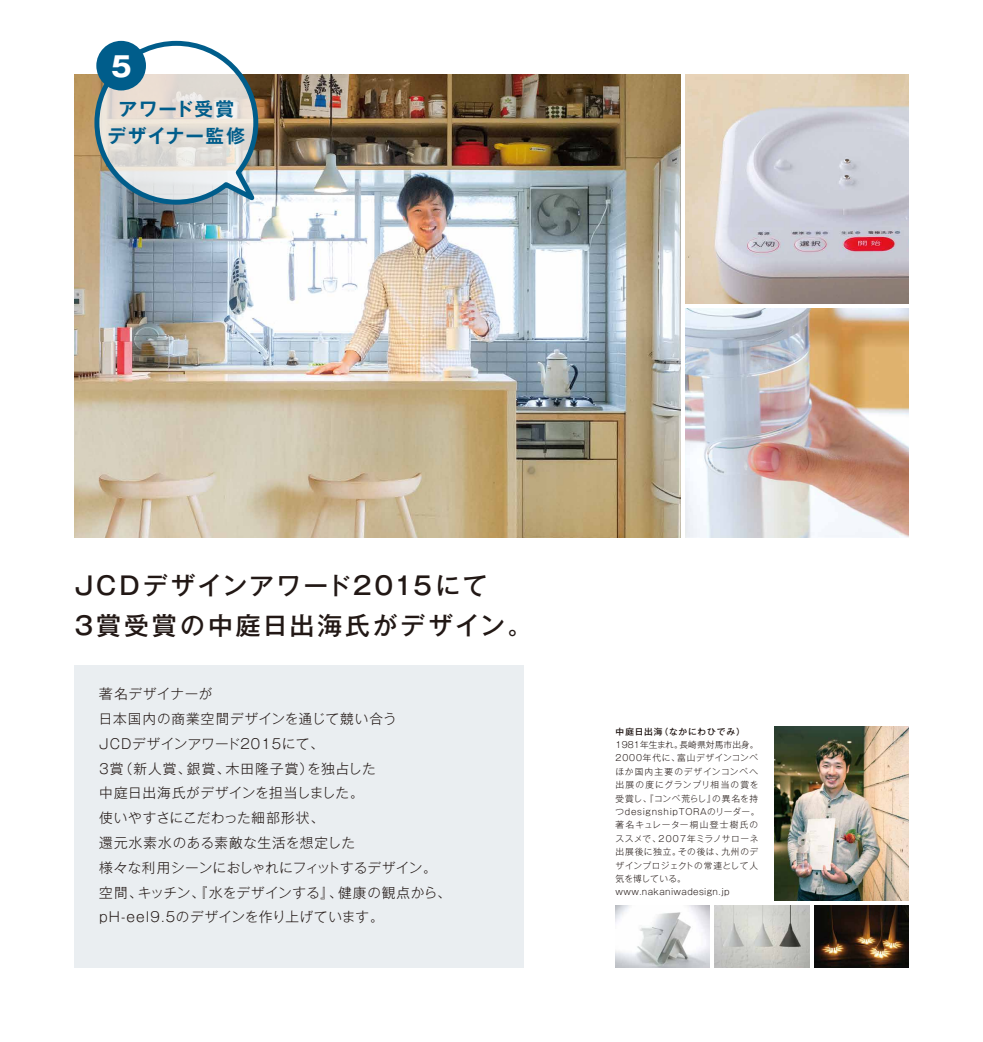
<style>
.page{position:relative;width:983px;height:1042px;background:#fff}
.page>*{position:absolute;margin:0;border:0;box-sizing:border-box;transform-origin:0 0}
.t1{font:700 27.47px "Gothic MB101 Pro";color:#fff}
.t2{font:500 24.85px/39.7px "Gothic MB101 Pro";letter-spacing:.11em;color:#221815}
.t3{font:700 18.55px/26.1px "Gothic MB101 Pro De";letter-spacing:.07em;color:#005d8b;text-align:center}
.t4{font:300 13.65px/24.8px "Gothic MB101 Pro";letter-spacing:.045em;color:#221815}
.t5{font:300 8.75px/13.5px "Gothic MB101 Pro";letter-spacing:.06em;color:#221815}
.t6{font:500 8.75px "Gothic MB101 Pro";letter-spacing:.1em;color:#221815}
</style>
<div class="page">
<div style="left:74px;top:665px;width:449px;height:302px;background:#eaeef1"></div>
<img style="left:685px;top:74px;width:223px;height:229px">
<img style="left:74px;top:74px;width:606px;height:463px">
<img style="left:615px;top:905px;width:94px;height:62px">
<img style="left:714px;top:905px;width:94px;height:62px">
<img style="left:814px;top:905px;width:94px;height:62px">
<img style="left:774px;top:727px;width:134px;height:173px">
<img style="left:685px;top:308px;width:223px;height:229px">
<svg style="left:92px;top:40px;width:172px;height:169px"></svg>
<div style="left:96px;top:41px;width:50px;height:49px;background:#005d8b;border-radius:50%"></div>
<h1 class="t1" style="left:111px;top:44px;width:22px">5</h1>
<h3 class="t3" style="left:108px;top:94px;width:139px">アワード受賞デザイナー監修</h3>
<h2 class="t2" style="left:71px;top:563px;width:462px">JCDデザインアワード2015にて<br>３賞受賞の中庭日出海氏がデザイン。</h2>
<p class="t4" style="left:97px;top:680px;width:355px">著名デザイナーが<br>日本国内の商業空間デザインを通じて競い合う<br>JCDデザインアワード2015にて、<br>３賞（新人賞、銀賞、木田隆子賞）を独占した<br>中庭日出海氏がデザインを担当しました。<br>使いやすさにこだわった細部形状、<br>還元水素水のある素敵な生活を想定した<br>様々な利用シーンにおしゃれにフィットするデザイン。空間、キッチン、『水をデザインする』、健康の観点から、pH-eel9.5のデザインを作り上げています。</p>
<p class="t6" style="left:615px;top:724px;width:131px">中庭日出海（なかにわひでみ）</p>
<p class="t5" style="left:615px;top:736px;width:145px">1981年生まれ。長崎県対馬市出身。<br>2000年代に、富山デザインコンペほか国内主要のデザインコンペへ出展の度にグランプリ相当の賞を受賞し、『コンペ荒らし』の異名を持つdesignshipTORAのリーダー。著名キュレーター桐山登士樹氏のススメで、2007年ミラノサローネ出展後に独立。その後は、九州のデザインプロジェクトの常連として人気を博している。www.nakaniwadesign.jp</p>
</div>
